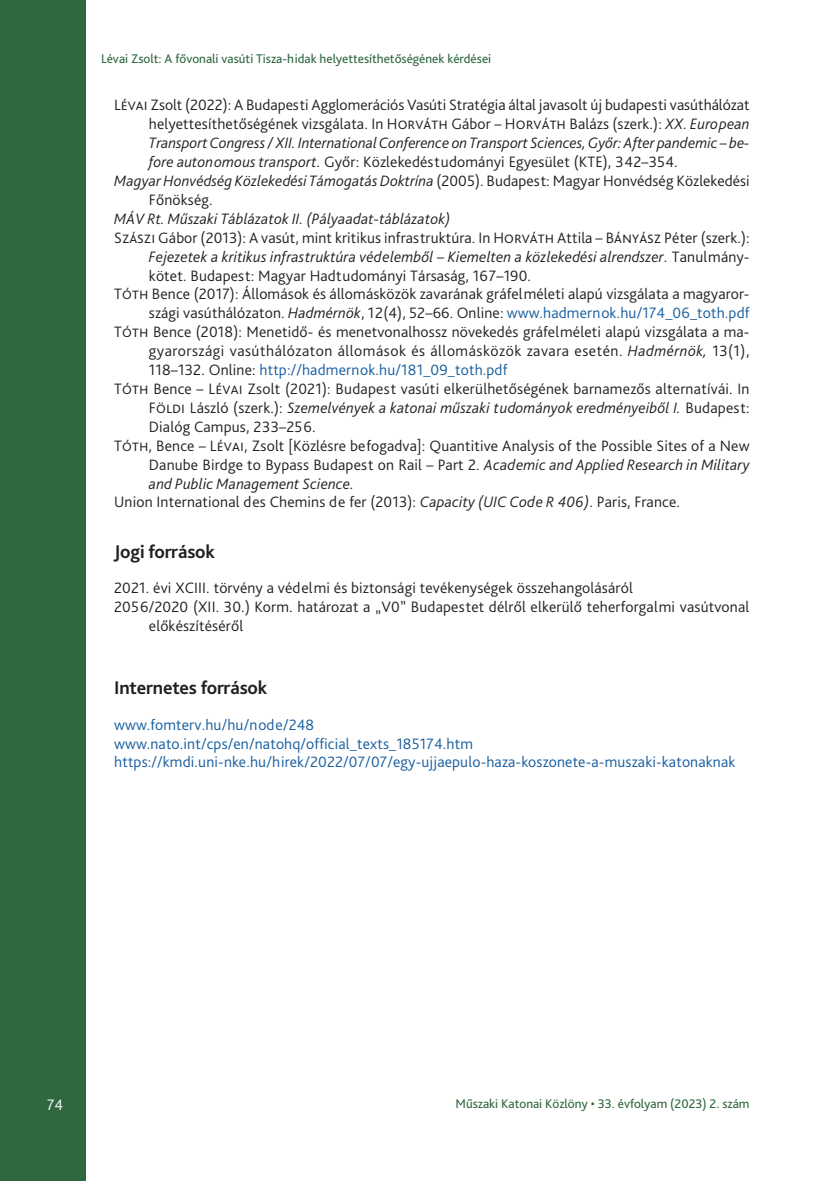
<style>
.page{position:relative;width:834px;height:1181px;background:#fff}
.page>*{position:absolute;margin:0;border:0;box-sizing:border-box;transform-origin:0 0}
.Címsor_2{font:700 19.25px "Bliss Pro";letter-spacing:-.01em;color:#231f20}
.Irodalomjegyzék{font:300 15.75px/18.9px "Bliss Pro";letter-spacing:.01em;color:#231f20;text-align:justify}
.Irodalomjegyzék-2{font:300 15.75px "Bliss Pro";letter-spacing:.01em;color:#175d9e}
.Irodalomjegyzék-3{font:italic 300 15.75px "Bliss Pro";letter-spacing:.01em;color:#231f20}
.t1{font:300 15.75px "Bliss Pro";color:#fff}
.t2{font:13.12px "Bliss Pro";color:#2f673f}
.s1{font-style:italic}
.s2{color:#175d9e}
</style>
<div class="page">
<div style="left:0;top:0;width:85px;height:1181px;background:#2f673f"></div>
<p class="t2" style="left:101px;top:50px;width:391px">Lévai Zsolt: A fővonali vasúti Tisza-hidak helyettesíthetőségének kérdései</p>
<p class="Irodalomjegyzék" style="left:149px;top:95px;width:602px;text-indent:-35px">Lévai Zsolt (2022): A Budapesti Agglomerációs Vasúti Stratégia által javasolt új budapesti vasúthálózat helyettesíthetőségének vizsgálata. In Horváth Gábor – Horváth Balázs (szerk.): <span class="s1">XX. European Transport Congress / XII. International Conference on Transport Sciences, Győr: After pandemic – be&shy;fore autonomous transport</span>. Győr: Közlekedéstudományi Egyesület (KTE), 342–354.</p>
<p class="Irodalomjegyzék" style="left:149px;top:171px;width:602px;text-indent:-35px"><span class="s1">Magyar Honvédség Közlekedési Támogatás Doktrína</span> (2005). Budapest: Magyar Honvédség Közlekedési<br>Főnökség.</p>
<p class="Irodalomjegyzék-3" style="left:114px;top:209px;width:338px">MÁV Rt. Műszaki Táblázatok II. (Pályaadat-táblázatok)</p>
<p class="Irodalomjegyzék" style="left:149px;top:228px;width:602px;text-indent:-35px">Szászi Gábor (2013): A vasút, mint kritikus infrastruktúra. In Horváth Attila – Bányász Péter (szerk.):<br><span class="s1">Fejezetek a kritikus infrastruktúra védelemből – Kiemelten a közlekedési alrendszer</span>. Tanulmány&shy;kötet. Budapest: Magyar Hadtudományi Társaság, 167–190.</p>
<p class="Irodalomjegyzék" style="left:114px;top:284px;width:636px;text-align:right">Tóth Bence (2017): Állomások és állomásközök zavarának gráfelméleti alapú vizsgálata a magyaror&shy;szági vasúthálózaton. <span class="s1">Hadmérnök</span>, 12(4), 52–66. Online: <span class="s2">www.hadmernok.hu/174_06_toth.pdf</span></p>
<p class="Irodalomjegyzék" style="left:149px;top:322px;width:602px;text-indent:-35px">Tóth Bence (2018): Menetidő- és menetvonalhossz növekedés gráfelméleti alapú vizsgálata a ma&shy;gyarországi vasúthálózaton állomások és állomásközök zavara esetén. <span class="s1">Hadmérnök,</span> 13(1), 118–132. Online: <span class="s2">http://hadmernok.hu/181_09_toth.pdf</span></p>
<p class="Irodalomjegyzék" style="left:149px;top:379px;width:602px;text-indent:-35px">Tóth Bence – Lévai Zsolt (2021): Budapest vasúti elkerülhetőségének barnamezős alternatívái. In Földi László (szerk.): <span class="s1">Szemelvények a katonai műszaki tudományok eredményeiből I.</span> Budapest:<br>Dialóg Campus, 233–256.</p>
<p class="Irodalomjegyzék" style="left:149px;top:436px;width:602px;text-indent:-35px">Tóth, Bence – Lévai, Zsolt [Közlésre befogadva]: Quantitive Analysis of the Possible Sites of a New Danube Birdge to Bypass Budapest on Rail – Part 2. <span class="s1">Academic and Applied Research in Military and Public Management Science.</span></p>
<p class="Irodalomjegyzék" style="left:114px;top:492px;width:567px">Union International des Chemins de fer (2013): <span class="s1">Capacity (UIC Code R 406)</span>. Paris, France.</p>
<p class="Címsor_2" style="left:114px;top:539px;width:102px">Jogi források</p>
<p class="Irodalomjegyzék" style="left:114px;top:578px;width:520px">2021. évi XCIII. törvény a védelmi és biztonsági tevékenységek összehangolásáról</p>
<p class="Irodalomjegyzék" style="left:149px;top:597px;width:602px;text-indent:-35px">2056/2020 (XII. -30.) Korm. határozat a „V0” Budapestet délről elkerülő teherforgalmi vasútvonal előkészítéséről</p>
<p class="Címsor_2" style="left:114px;top:676px;width:155px">Internetes források</p>
<p class="Irodalomjegyzék-2" style="left:114px;top:714px;width:201px">www.fomterv.hu/hu/node/248</p>
<p class="Irodalomjegyzék-2" style="left:114px;top:733px;width:360px">www.nato.int/cps/en/natohq/official_texts_185174.htm</p>
<p class="Irodalomjegyzék-2" style="left:114px;top:752px;width:622px">https://kmdi.uni-nke.hu/hirek/2022/07/07/egy-ujjaepulo-haza-koszonete-a-muszaki-katonaknak</p>
<p class="t1" style="left:47px;top:1095px;width:17px">74</p>
<p class="t2" style="left:455px;top:1095px;width:295px">Műszaki Katonai Közlöny • 33. évfolyam (2023) 2. szám</p>
</div>
